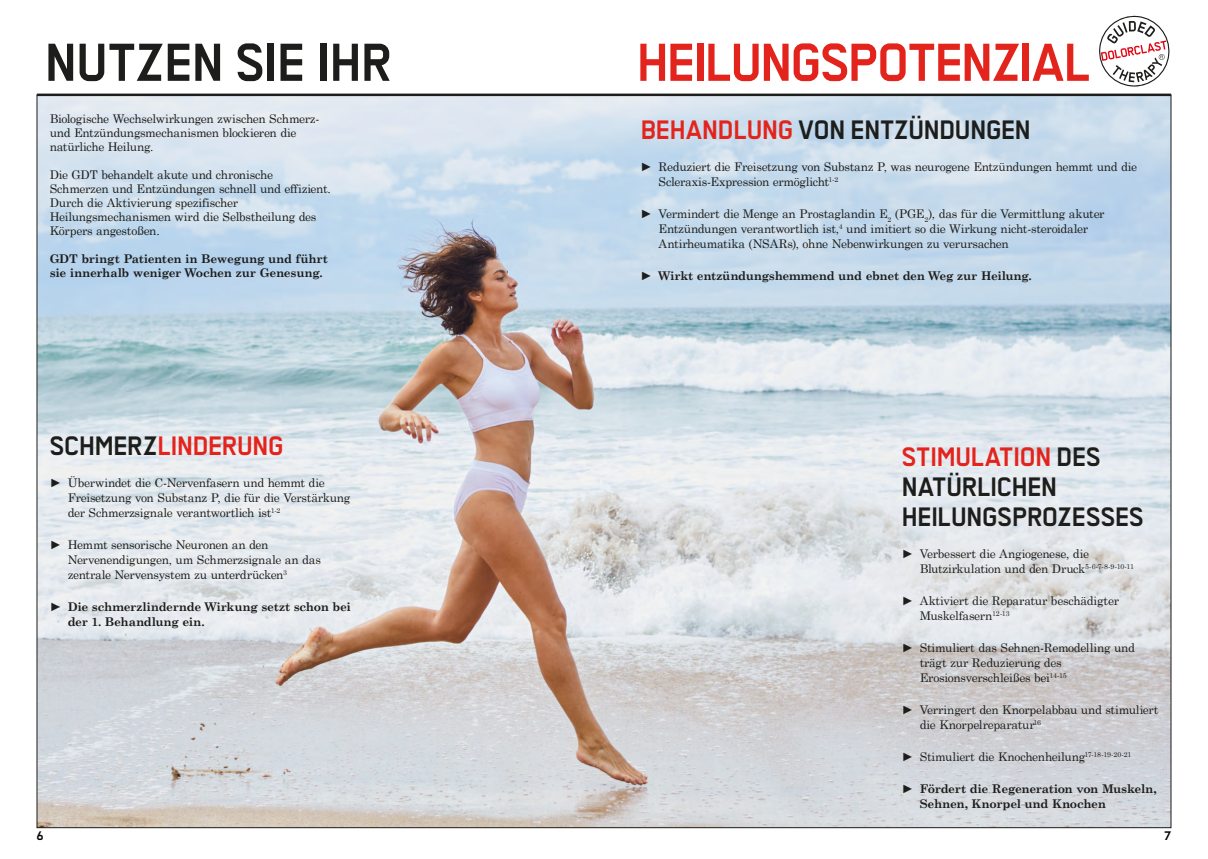
<style>
.page{position:relative;width:1208px;height:859px;background:#fff}
.page>*{position:absolute;margin:0;border:0;box-sizing:border-box;transform-origin:0 0}
.M_Name{font:700 60px "Transbold Neue Euro";letter-spacing:-.015em;color:#e3241d}
.M_Name-2{font:700 60px "Transbold Neue Euro";letter-spacing:-.005em;color:#1d1d1b}
.M_Name-3{font:700 30px/30px "Transbold Neue Euro";letter-spacing:-.005em;color:#1d1d1b}
.M_Name-4{font:700 30px "Transbold Neue Euro";letter-spacing:-.005em;color:#e3241d}
.t1{font:700 14px "Transbold Neue Euro";color:#000}
.M_Name-5{font:12px/15px "Century Schoolbook";letter-spacing:-.025em;color:#1d1d1b}
.M_Name-6{font:700 12px/15px "Century Schoolbook";letter-spacing:-.025em;color:#1d1d1b}
.M_Name-7{font:700 12px/14px "Transbold Neue Euro";color:#1d1d1b}
.s1{color:#1d1d1b}
.s2{font-weight:400}
.s3{color:#e3241d}
</style>
<div class="page">
<img style="left:39px;top:97px;width:1130px;height:729px">
<hr style="left:37px;top:94px;width:1134px;height:2px;background:#1d1d1b">
<svg style="left:1099px;top:15px;width:71px;height:72px"></svg>
<p class="M_Name-2" style="left:45px;top:30px;width:348px">NUTZEN SIE IHR</p>
<p class="M_Name" style="left:637px;top:30px;width:455px">HEILUNGSPOTENZIAL</p>
<p class="M_Name-5" style="left:50px;top:110px;width:271px;line-height:14px">Biologische Wechselwirkungen zwischen Schmerz&shy;und Entzündungsmechanismen blockieren die natürliche Heilung.</p>
<p class="M_Name-5" style="left:50px;top:166px;width:283px;line-height:14px">Die GDT behandelt akute und chronische<br>Schmerzen und Entzündungen schnell und effizient.</p>
<p class="M_Name-5" style="left:50px;top:194px;width:268px;line-height:14px">Durch die Aktivierung spezifischer<br>Heilungsmechanismen wird die Selbstheilung des<br>Körpers angestoßen.</p>
<p class="M_Name-6" style="left:50px;top:251px;width:280px;line-height:14px">GDT bringt Patienten in Bewegung und führt sie innerhalb weniger Wochen zur Genesung.</p>
<p class="M_Name-4" style="left:50px;top:429px;width:235px"><span class="s1">SCHMERZ</span>LINDERUNG</p>
<p class="M_Name-5" style="left:68px;top:474px;width:284px;text-indent:-18px">► Überwindet die C-Nervenfasern und hemmt die<br>Freisetzung von Substanz P, die für die Verstärkung der Schmerzsignale verantwortlich ist<sup>1-2</sup></p>
<p class="M_Name-5" style="left:68px;top:536px;width:255px;text-indent:-18px">► Hemmt sensorische Neuronen an den<br>Nervenendigungen, um Schmerzsignale an das zentrale Nervensystem zu unterdrücken<sup>3</sup></p>
<p class="M_Name-6" style="left:68px;top:599px;width:285px;text-indent:-18px"><span class="s2">►</span> Die schmerzlindernde Wirkung setzt schon bei der 1. Behandlung ein.</p>
<p class="M_Name-3" style="left:640px;top:115px;width:391px"><span class="s3">BEHANDLUNG</span> VON ENTZÜNDUNGEN</p>
<p class="M_Name-5" style="left:658px;top:158px;width:480px;text-indent:-18px">► Reduziert die Freisetzung von Substanz P, was neurogene Entzündungen hemmt und die<br>Scleraxis-Expression ermöglicht<sup>1-2</sup></p>
<p class="M_Name-5" style="left:658px;top:205px;width:447px;text-indent:-18px">► Vermindert die Menge an Prostaglandin E<sub>2</sub> (PGE<sub>2</sub>), das für die Vermittlung akuter<br>Entzündungen verantwortlich ist,<sup>4</sup> und imitiert so die Wirkung nicht-steroidaler<br>Antirheumatika (NSARs), ohne Nebenwirkungen zu verursachen</p>
<p class="M_Name-6" style="left:640px;top:268px;width:393px"><span class="s2">►</span> Wirkt entzündungshemmend und ebnet den Weg zur Heilung.</p>
<p class="M_Name-3" style="left:902px;top:442px;width:243px"><span class="s3">STIMULATION</span> DES<br>NATÜRLICHEN<br>HEILUNGSPROZESSES</p>
<p class="M_Name-5" style="left:919px;top:545px;width:216px;text-indent:-18px">► Verbessert die Angiogenese, die<br>Blutzirkulation und den Druck<sup>5-6-7-8-9-10-11</sup></p>
<p class="M_Name-5" style="left:919px;top:592px;width:201px;text-indent:-18px">► Aktiviert die Reparatur beschädigter<br>Muskelfasern<sup>12-13</sup></p>
<p class="M_Name-5" style="left:919px;top:639px;width:217px;text-indent:-18px">► Stimuliert das Sehnen-Remodelling und trägt zur Reduzierung des<br>Erosionsverschleißes bei<sup>14-15</sup></p>
<p class="M_Name-5" style="left:919px;top:701px;width:240px;text-indent:-18px">► Verringert den Knorpelabbau und stimuliert die Knorpelreparatur<sup>16</sup></p>
<p class="M_Name-5" style="left:901px;top:748px;width:231px">► Stimuliert die Knochenheilung<sup>17-18-19-20-21</sup></p>
<p class="M_Name-6" style="left:919px;top:781px;width:238px;text-indent:-18px"><span class="s2">►</span> Fördert die Regeneration von Muskeln,<br>Sehnen, Knorpel und Knochen</p>
<p class="M_Name-7" style="left:910px;top:787px;width:221px">PROFITIEREN SIE VON EINER AUSFÜHRLICHEN<br>SCHULUNG UND MELDEN SIE SICH IN EINEM SDCA-</p>
<p class="t1" style="left:37px;top:828px;width:8px">6</p>
<p class="t1" style="left:1164px;top:828px;width:8px">7</p>
</div>
